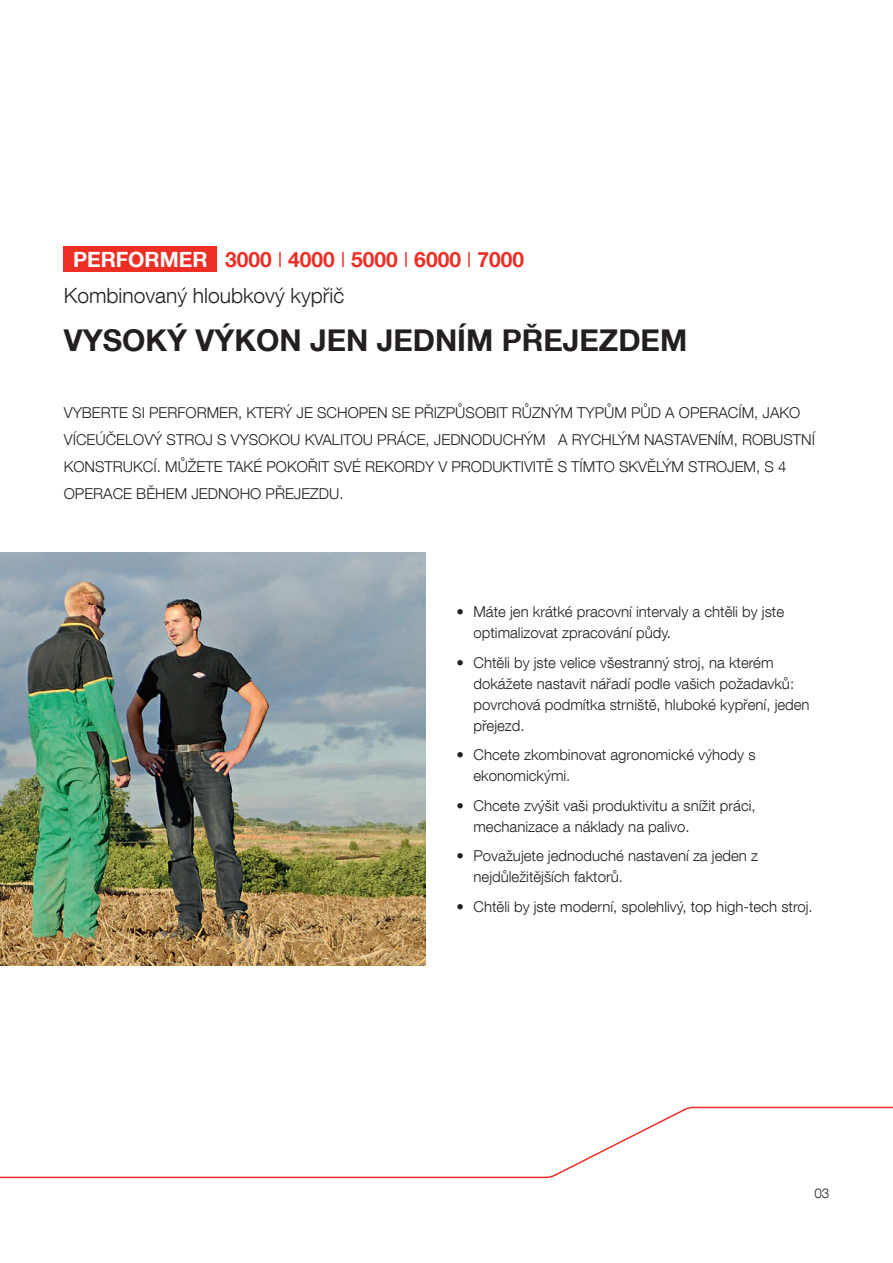
<style>
.page{position:relative;width:893px;height:1263px;background:#fff}
.page>*{position:absolute;margin:0;border:0;box-sizing:border-box;transform-origin:0 0}
.t1{font:700 30px "Helvetica Neue LT Com";color:#231f20}
.t2{font:300 21px "Helvetica Neue LT Com";color:#231f20}
.t3{font:700 21px "Helvetica Neue LT Com";color:#ee2e25}
.t4{font:700 21px "Helvetica Neue LT Com";color:#fff}
.t5{font:300 15px/21px "Helvetica Neue LT Com";color:#231f20}
.t6{font:300 13.5px "Helvetica Neue LT Com";color:#231f20}
.s1{font-weight:300}
</style>
<div class="page">
<svg style="left:0;top:1106px;width:893px;height:73px"></svg>
<div style="left:64px;top:247px;width:153px;height:25px;background:#ee2e25"></div>
<img style="left:0;top:553px;width:425px;height:412px">
<p class="t4" style="left:73px;top:246px;width:136px">PERFORMER</p>
<p class="t3" style="left:225px;top:246px;width:300px">3000 <span class="s1">I</span> 4000 <span class="s1">I</span> 5000 <span class="s1">I</span> 6000 <span class="s1">I</span> 7000</p>
<p class="t2" style="left:64px;top:283px;width:282px">Kombinovaný hloubkový kypřič</p>
<p class="t1" style="left:64px;top:321px;width:625px">VYSOKÝ VÝKON JEN JEDNÍM PŘEJEZDEM</p>
<p class="t5" style="left:64px;top:399px;width:753px;line-height:27px">VYBERTE SI PERFORMER, KTERÝ JE SCHOPEN SE PŘIZPŮSOBIT RŮZNÝM TYPŮM PŮD A OPERACÍM, JAKO VÍCEÚČELOVÝ STROJ S VYSOKOU KVALITOU PRÁCE, JEDNODUCHÝM A RYCHLÝM NASTAVENÍM, ROBUSTNÍ KONSTRUKCÍ. MŮŽETE TAKÉ POKOŘIT SVÉ REKORDY V PRODUKTIVITĚ S TÍMTO SKVĚLÝM STROJEM, S 4<br>OPERACE BĚHEM JEDNOHO PŘEJEZDU.</p>
<p class="t5" style="left:473px;top:601px;width:312px;text-indent:-17px">• Máte jen krátké pracovní intervaly a chtěli by jste optimalizovat zpracování půdy.</p>
<p class="t5" style="left:473px;top:651px;width:338px;text-indent:-17px">• Chtěli by jste velice všestranný stroj, na kterém dokážete nastavit nářadí podle vašich požadavků: povrchová podmítka strniště, hluboké kypření, jeden přejezd.</p>
<p class="t5" style="left:473px;top:744px;width:284px;text-indent:-17px">• Chcete zkombinovat agronomické výhody s ekonomickými.</p>
<p class="t5" style="left:473px;top:794px;width:284px;text-indent:-17px">• Chcete zvýšit vaši produktivitu a snížit práci, mechanizace a náklady na palivo.</p>
<p class="t5" style="left:473px;top:845px;width:286px;text-indent:-17px">• Považujete jednoduché nastavení za jeden z nejdůležitějších faktorů.</p>
<p class="t5" style="left:456px;top:895px;width:358px">• Chtěli by jste moderní, spolehlivý, top high-tech stroj.</p>
<p class="t6" style="left:814px;top:1185px;width:16px">03</p>
</div>
